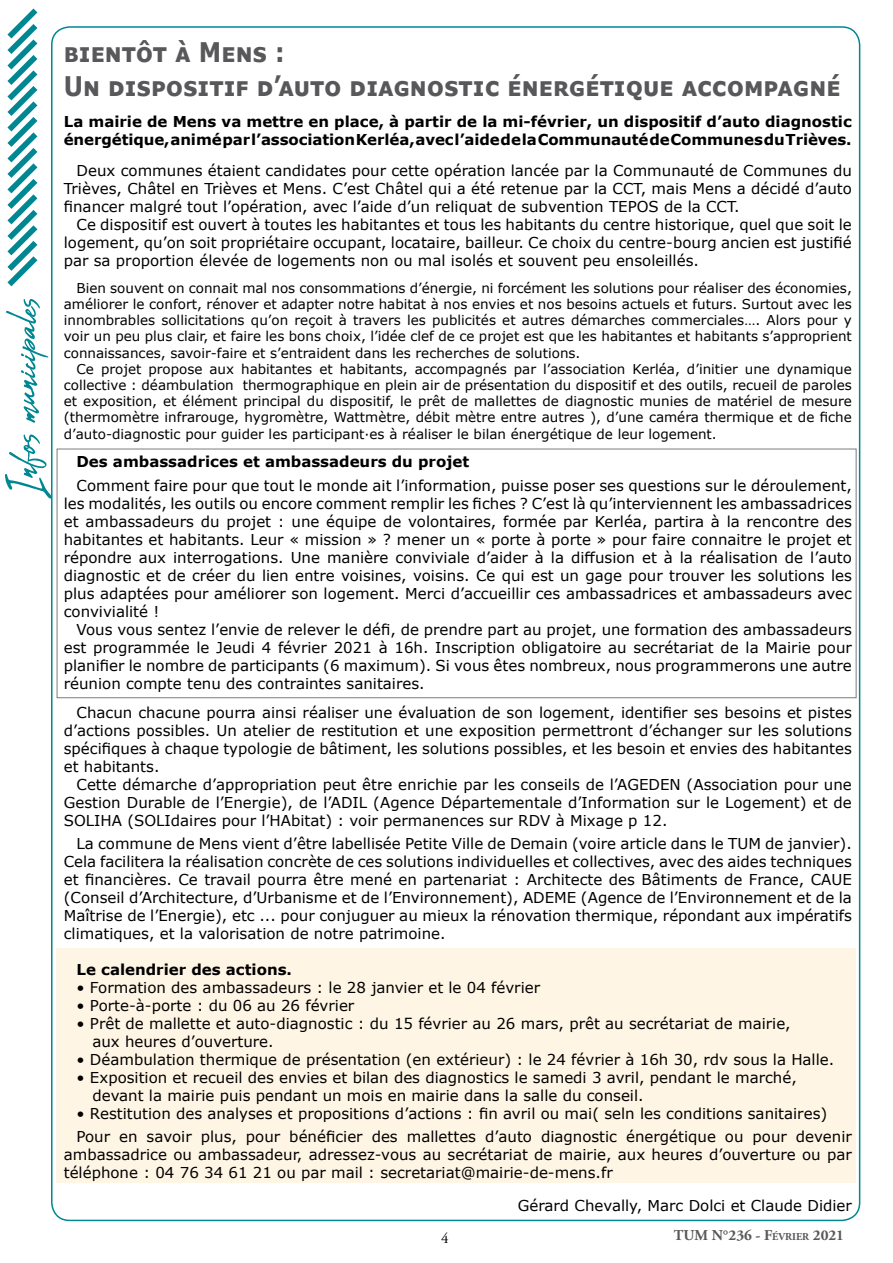
<style>
.page{position:relative;width:893px;height:1263px;background:#fff}
.page>*{position:absolute;margin:0;border:0;box-sizing:border-box;transform-origin:0 0}
.t1{font:54px "Abuget";color:#008791}
.t2{font:700 27px/33.8px "Verdana";color:#58585a;scale:.88 1}
.t3{font:15px/18px "Verdana";color:#000;text-align:justify}
.t4{font:700 15px/18px "Verdana";color:#000}
.t5{font:700 15px "Adobe Garamond Pro";color:#58585a}
.t6{font:15px "Adobe Garamond Pro";color:#000}
.t7{font:13.5px/16.2px "Verdana";color:#000;text-align:justify}
.s1{font-size:10.5px}
</style>
<div class="page">
<svg style="left:7px;top:8px;width:31px;height:279px"></svg>
<div style="left:57px;top:948px;width:799px;height:235px;background:#fff5e5"></div>
<div style="left:57px;top:449px;width:799px;height:249px;border:1px solid #7b7c7e"></div>
<h1 class="t1" style="left:-6px;top:498px;width:205px;rotate:-90deg">Infos municipales</h1>
<h2 class="t2" style="left:64px;top:35px;width:884px">bientôt à Mens :<br>Un dispositif d’auto diagnostic énergétique accompagné</h2>
<p class="t4" style="left:64px;top:112px;width:790px">La mairie de Mens va mettre en place, à partir de la mi-février, un dispositif d’auto diagnostic énergétique, animé par l’association Kerléa, avec l’aide de la Communauté de Communes du Trièves.</p>
<p class="t3" style="left:64px;top:161px;width:790px;text-indent:13px">Deux communes étaient candidates pour cette opération lancée par la Communauté de Communes du Trièves, Châtel en Trièves et Mens. C’est Châtel qui a été retenue par la CCT, mais Mens a décidé d’auto financer malgré tout l’opération, avec l’aide d’un reliquat de subvention TEPOS de la CCT.</p>
<p class="t3" style="left:64px;top:215px;width:790px;text-indent:13px">Ce dispositif est ouvert à toutes les habitantes et tous les habitants du centre historique, quel que soit le logement, qu’on soit propriétaire occupant, locataire, bailleur. Ce choix du centre-bourg ancien est justifié par sa proportion élevée de logements non ou mal isolés et souvent peu ensoleillés.</p>
<p class="t7" style="left:64px;top:280px;width:790px;text-indent:13px">Bien souvent on connait mal nos consommations d’énergie, ni forcément les solutions pour réaliser des économies, améliorer le confort, rénover et adapter notre habitat à nos envies et nos besoins actuels et futurs. Surtout avec les innombrables sollicitations qu’on reçoit à travers les publicités et autres démarches commerciales…. Alors pour y voir un peu plus clair, et faire les bons choix, l’idée clef de ce projet est que les habitantes et habitants s’approprient connaissances, savoir-faire et s’entraident dans les recherches de solutions.</p>
<p class="t7" style="left:64px;top:361px;width:790px;text-indent:13px">Ce projet propose aux habitantes et habitants, accompagnés par l’association Kerléa, d’initier une dynamique collective : déambulation thermographique en plein air de présentation du dispositif et des outils, recueil de paroles et exposition, et élément principal du dispositif, le prêt de mallettes de diagnostic munies de matériel de mesure (thermomètre infrarouge, hygromètre, Wattmètre, débit mètre entre autres ), d’une caméra thermique et de fiche d’auto-diagnostic pour guider les participant∙es à réaliser le bilan énergétique de leur logement.</p>
<p class="t4" style="left:77px;top:453px;width:394px">Des ambassadrices et ambassadeurs du projet</p>
<p class="t3" style="left:64px;top:476px;width:790px;text-indent:13px">Comment faire pour que tout le monde ait l’information, puisse poser ses questions sur le déroulement, les modalités, les outils ou encore comment remplir les fiches ? C’est là qu’interviennent les ambassadrices et ambassadeurs du projet : une équipe de volontaires, formée par Kerléa, partira à la rencontre des habitantes et habitants. Leur « mission » ? mener un « porte à porte » pour faire connaitre le projet et répondre aux interrogations. Une manière conviviale d’aider à la diffusion et à la réalisation de l’auto diagnostic et de créer du lien entre voisines, voisins. Ce qui est un gage pour trouver les solutions les plus adaptées pour améliorer son logement. Merci d’accueillir ces ambassadrices et ambassadeurs avec convivialité !</p>
<p class="t3" style="left:64px;top:620px;width:790px;text-indent:13px">Vous vous sentez l’envie de relever le défi, de prendre part au projet, une formation des ambassadeurs est programmée le Jeudi 4 février 2021 à 16h. Inscription obligatoire au secrétariat de la Mairie pour planifier le nombre de participants (6 maximum). Si vous êtes nombreux, nous programmerons une autre réunion compte tenu des contraintes sanitaires.</p>
<p class="t3" style="left:64px;top:703px;width:790px;text-indent:13px">Chacun chacune pourra ainsi réaliser une évaluation de son logement, identifier ses besoins et pistes d’actions possibles. Un atelier de restitution et une exposition permettront d’échanger sur les solutions spécifiques à chaque typologie de bâtiment, les solutions possibles, et les besoin et envies des habitantes et habitants.</p>
<p class="t3" style="left:64px;top:775px;width:790px;text-indent:13px">Cette démarche d’appropriation peut être enrichie par les conseils de l’AGEDEN (Association pour une Gestion Durable de l’Energie), de l’ADIL (Agence Départementale d’Information sur le Logement) et de SOLIHA (SOLIdaires pour l’HAbitat) : voir permanences sur RDV à Mixage p 12.</p>
<p class="t3" style="left:64px;top:834px;width:790px;text-indent:13px">La commune de Mens vient d’être labellisée Petite Ville de Demain (voire article dans le TUM de janvier).<br>Cela facilitera la réalisation concrète de ces solutions individuelles et collectives, avec des aides techniques et financières. Ce travail pourra être mené en partenariat : Architecte des Bâtiments de France, CAUE (Conseil d’Architecture, d’Urbanisme et de l’Environnement), ADEME (Agence de l’Environnement et de la Maîtrise de l’Energie), etc ... pour conjuguer au mieux la rénovation thermique, répondant aux impératifs climatiques, et la valorisation de notre patrimoine.</p>
<p class="t4" style="left:77px;top:960px;width:217px">Le calendrier des actions.</p>
<p class="t3" style="left:77px;top:978px;width:465px">• Formation des ambassadeurs : le 28 janvier et le 04 février</p>
<p class="t3" style="left:77px;top:996px;width:279px">• Porte-à-porte : du 06 au 26 février</p>
<p class="t3" style="left:92px;top:1014px;width:700px;text-indent:-16px">• Prêt de mallette et auto-diagnostic : du 15 février au 26 mars, prêt au secrétariat de mairie, aux heures d’ouverture.</p>
<p class="t3" style="left:77px;top:1050px;width:759px">• Déambulation thermique de présentation (en extérieur) : le 24 février à 16h 30, rdv sous la Halle.</p>
<p class="t3" style="left:92px;top:1068px;width:706px;text-indent:-16px">• Exposition et recueil des envies et bilan des diagnostics le samedi 3 avril, pendant le marché, devant la mairie puis pendant un mois en mairie dans la salle du conseil.</p>
<p class="t3" style="left:77px;top:1102px;width:777px;line-height:23.4px">• Restitution des analyses et propositions d’actions : fin avril ou mai( seln les conditions sanitaires)<br>Pour en savoir plus, pour bénéficier des mallettes d’auto diagnostic énergétique ou pour devenir</p>
<p class="t3" style="left:64px;top:1146px;width:790px">ambassadrice ou ambassadeur, adressez-vous au secrétariat de mairie, aux heures d’ouverture ou par téléphone : 04 76 34 61 21 ou par mail : secretariat@mairie-de-mens.fr</p>
<p class="t3" style="left:518px;top:1196px;width:336px">Gérard Chevally, Marc Dolci et Claude Didier</p>
<p class="t6" style="left:441px;top:1229px;width:9px">4</p>
<p class="t5" style="left:674px;top:1227px;width:172px">TUM N°236 - F<span class="s1">ÉVRIER</span> 2021</p>
</div>
